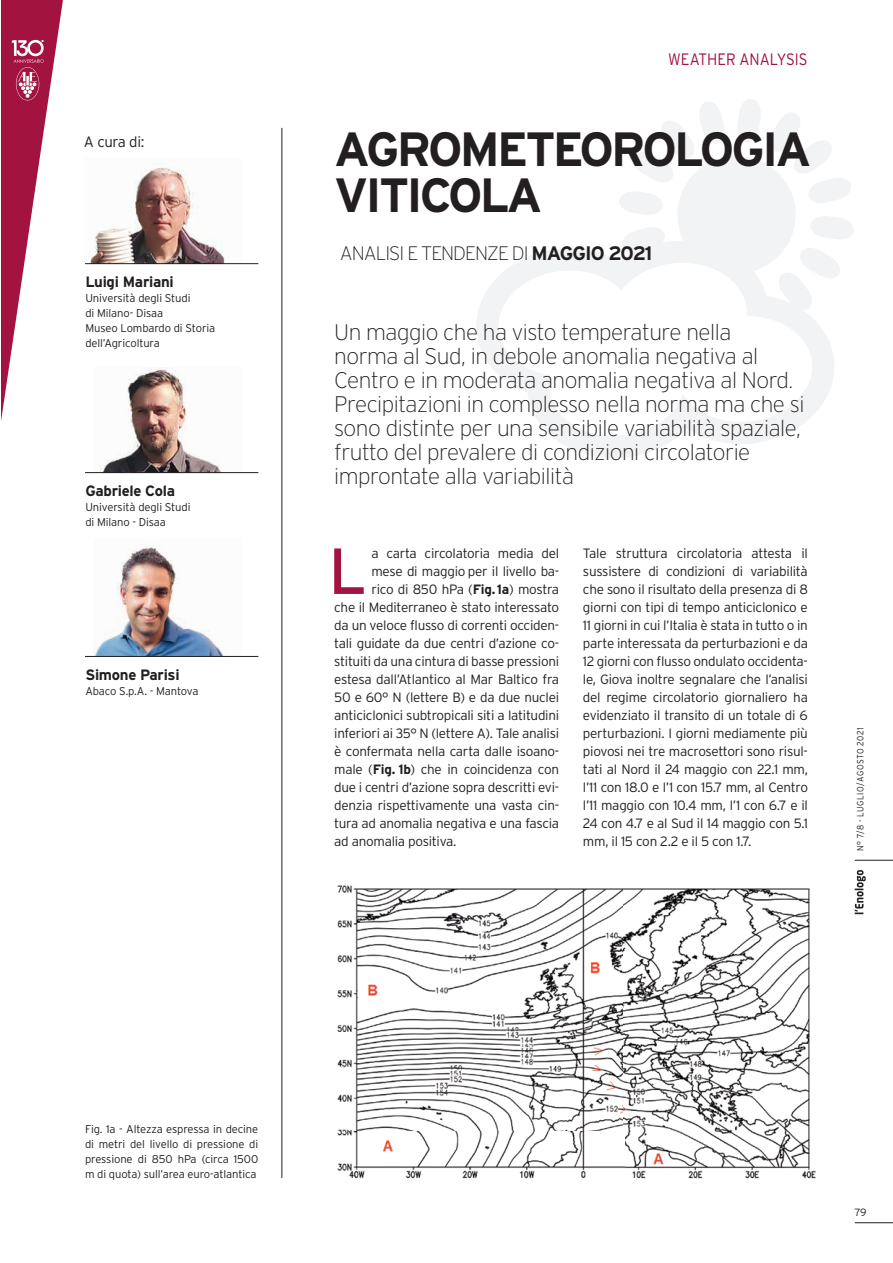
<style>
.page{position:relative;width:893px;height:1263px;background:#fff}
.page>*{position:absolute;margin:0;border:0;box-sizing:border-box;transform-origin:0 0}
.t1{font:64.95px "Interstate";color:#a21340}
.t2{font:700 48px/46.5px "Interstate";letter-spacing:-.06em;color:#231f20}
.t3{font:200 22.5px/24px "Interstate";letter-spacing:-.02em;color:#231f20}
.t4{font:200 19.5px "Interstate";letter-spacing:-.05em;color:#231f20}
.t5{font:300 16.5px "Interstate";letter-spacing:-.005em;color:#a21340;scale:.9 1}
.t6{font:700 15px "Interstate";letter-spacing:-.02em;color:#231f20}
.t7{font:300 15px "Interstate";letter-spacing:-.02em;color:#231f20}
.t8{font:300 13.5px/18px "Interstate";letter-spacing:-.02em;color:#231f20;text-align:justify}
.t9{font:300 11.25px/15px "Interstate";letter-spacing:-.01em;color:#231f20}
.t10{font:300 10.5px "Interstate";color:#231f20}
.t11{font:300 9px "Interstate";letter-spacing:.04em;color:#231f20;scale:.9 1}
.s1{font-weight:700}
</style>
<div class="page">
<svg style="left:855px;top:870px;width:11px;height:44px"></svg>
<hr style="left:855px;top:860px;width:38px;height:1px;background:#231f20">
<hr style="left:855px;top:1222px;width:38px;height:1px;background:#231f20">
<div style="left:677px;top:156px;width:119px;height:117px;background:#f2f3f4;border-radius:50%"></div>
<svg style="left:738px;top:99px;width:22px;height:43px"></svg>
<svg style="left:811px;top:216px;width:43px;height:23px"></svg>
<svg style="left:620px;top:192px;width:42px;height:22px"></svg>
<svg style="left:623px;top:227px;width:42px;height:14px"></svg>
<svg style="left:770px;top:113px;width:81px;height:90px"></svg>
<svg style="left:634px;top:102px;width:90px;height:80px"></svg>
<svg style="left:477px;top:241px;width:361px;height:217px"></svg>
<hr style="left:282px;top:128px;width:1px;height:1050px;background:#231f20">
<img style="left:90px;top:163px;width:135px;height:100px">
<img style="left:100px;top:368px;width:121px;height:104px">
<img style="left:94px;top:543px;width:147px;height:113px">
<hr style="left:85px;top:263px;width:173px;height:1px;background:#231f20">
<hr style="left:85px;top:472px;width:173px;height:1px;background:#231f20">
<hr style="left:85px;top:656px;width:173px;height:1px;background:#231f20">
<img style="left:337px;top:885px;width:479px;height:294px">
<svg style="left:1px;top:0;width:62px;height:421px"></svg>
<p class="t7" style="left:84px;top:134px;width:62px">A cura di:</p>
<p class="t6" style="left:85px;top:274px;width:90px">Luigi Mariani</p>
<p class="t9" style="left:85px;top:291px;width:131px">Università degli Studi<br>di Milano- Disaa<br>Museo Lombardo di Storia dell’Agricoltura</p>
<p class="t6" style="left:85px;top:483px;width:91px">Gabriele Cola</p>
<p class="t9" style="left:85px;top:500px;width:107px">Università degli Studi di Milano - Disaa</p>
<p class="t6" style="left:85px;top:666px;width:96px">Simone Parisi</p>
<p class="t9" style="left:85px;top:683px;width:115px">Abaco S.p.A. - Mantova</p>
<p class="t5" style="left:668px;top:50px;width:156px">WEATHER ANALYSIS</p>
<h2 class="t2" style="left:334px;top:126px;width:479px">AGROMETEOROLOGIA<br>VITICOLA</h2>
<h3 class="t4" style="left:340px;top:243px;width:314px">ANALISI E TENDENZE DI <span class="s1">MAGGIO 2021</span></h3>
<p class="t3" style="left:334px;top:320px;width:472px">Un maggio che ha visto temperature nella<br>norma al Sud, in debole anomalia negativa al Centro e in moderata anomalia negativa al Nord.<br>Precipitazioni in complesso nella norma ma che si sono distinte per una sensibile variabilità spaziale, frutto del prevalere di condizioni circolatorie improntate alla variabilità</p>
<h1 class="t1" style="left:328px;top:535px;width:40px">L</h1>
<p class="t8" style="left:371px;top:544px;width:189px">a carta circolatoria media del</p>
<p class="t8" style="left:371px;top:562px;width:189px">mese di maggio per il livello ba-</p>
<p class="t8" style="left:371px;top:580px;width:189px">rico di 850 hPa (<span class="s1">Fig. 1a</span>) mostra</p>
<p class="t8" style="left:334px;top:598px;width:226px">che il Mediterraneo è stato interessato</p>
<p class="t8" style="left:334px;top:616px;width:226px">da un veloce flusso di correnti occiden-</p>
<p class="t8" style="left:334px;top:634px;width:226px">tali guidate da due centri d’azione co-</p>
<p class="t8" style="left:334px;top:652px;width:226px">stituiti da una cintura di basse pressioni</p>
<p class="t8" style="left:334px;top:670px;width:226px">estesa dall’Atlantico al Mar Baltico fra</p>
<p class="t8" style="left:334px;top:688px;width:226px">50 e 60° N (lettere B) e da due nuclei</p>
<p class="t8" style="left:334px;top:706px;width:226px">anticiclonici subtropicali siti a latitudini</p>
<p class="t8" style="left:334px;top:724px;width:226px">inferiori ai 35° N (lettere A). Tale analisi</p>
<p class="t8" style="left:334px;top:742px;width:226px">è confermata nella carta dalle isoano-</p>
<p class="t8" style="left:334px;top:760px;width:226px">male (<span class="s1">Fig. 1b</span>) che in coincidenza con</p>
<p class="t8" style="left:334px;top:778px;width:226px">due i centri d’azione sopra descritti evi-</p>
<p class="t8" style="left:334px;top:796px;width:226px">denzia rispettivamente una vasta cin-</p>
<p class="t8" style="left:334px;top:814px;width:226px">tura ad anomalia negativa e una fascia</p>
<p class="t8" style="left:334px;top:832px;width:124px">ad anomalia positiva.</p>
<p class="t8" style="left:583px;top:544px;width:226px">Tale struttura circolatoria attesta il sussistere di condizioni di variabilità che sono il risultato della presenza di 8 giorni con tipi di tempo anticiclonico e 11 giorni in cui l’Italia è stata in tutto o in parte interessata da perturbazioni e da 12 giorni con flusso ondulato occidenta&shy;le, Giova inoltre segnalare che l’analisi del regime circolatorio giornaliero ha evidenziato il transito di un totale di 6 perturbazioni. I giorni mediamente più piovosi nei tre macrosettori sono risul&shy;tati al Nord il 24 maggio con 22.1 mm, l’11 con 18.0 e l’1 con 15.7 mm, al Centro l’11 maggio con 10.4 mm, l’1 con 6.7 e il 24 con 4.7 e al Sud il 14 maggio con 5.1 mm, il 15 con 2.2 e il 5 con 1.7.</p>
<p class="t11" style="left:855px;top:851px;width:138px;rotate:-90deg">N° 7/8 - LUGLIO/AGOSTO 2021</p>
<p class="t9" style="left:85px;top:1121px;width:175px;text-align:justify">Fig. 1a - Altezza espressa in decine di metri del livello di pressione di pressione di 850 hPa (circa 1500 m di quota) sull’area euro-atlantica</p>
<p class="t10" style="left:855px;top:1206px;width:13px">79</p>
</div>
